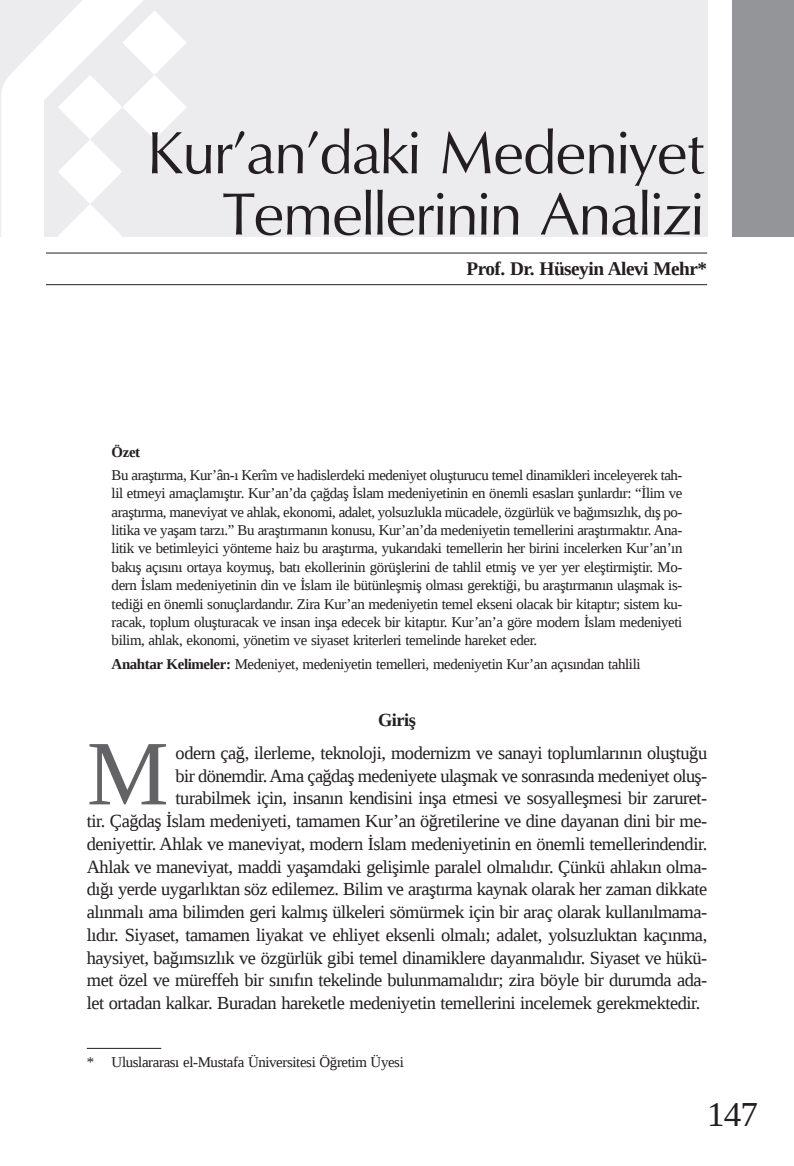
<style>
.page{position:relative;width:794px;height:1166px;background:#fff}
.page>*{position:absolute;margin:0;border:0;box-sizing:border-box;transform-origin:0 0}
.t1{font:92.05px "Liberation Serif";color:#636366}
.t2{font:61.25px/61.2px "Optimum T.";letter-spacing:-.03em;color:#231f20;text-align:right}
.t3{font:35px "Liberation Serif";color:#231f20}
.t4{font:700 19.25px "Liberation Serif";letter-spacing:-.025em;color:#231f20}
.t5{font:18.38px "Liberation Serif";letter-spacing:-.025em;color:#231f20}
.t6{font:700 18.38px "Liberation Serif";letter-spacing:-.025em;color:#231f20}
.t7{font:14.88px/18.4px "Liberation Serif";letter-spacing:-.025em;color:#231f20;text-align:justify}
.t8{font:700 14.88px "Liberation Serif";color:#231f20}
.s1{font-weight:700}
</style>
<div class="page">
<div style="left:732px;top:0;width:62px;height:236px;background:#939598"></div>
<div style="left:0;top:0;width:707px;height:236px;background:#ececee"></div>
<svg style="left:1px;top:0;width:186px;height:254px"></svg>
<hr style="left:46px;top:253px;width:661px;height:1px;background:#231f20">
<hr style="left:46px;top:284px;width:661px;height:1px;background:#231f20">
<hr style="left:87px;top:1048px;width:74px;height:1px;background:#231f20">
<h2 class="t2" style="left:147px;top:121px;width:559px">Kur’an’daki Medeniyet<br>Temellerinin Analizi</h2>
<p class="t4" style="left:466px;top:256px;width:242px">Prof. Dr. Hüseyin Alevi Mehr*</p>
<p class="t8" style="left:112px;top:442px;width:30px">Özet</p>
<p class="t7" style="left:112px;top:466px;width:572px">Bu araştırma, Kur’ân-ı Kerîm ve hadislerdeki medeniyet oluşturucu temel dinamikleri inceleyerek tah&shy;lil etmeyi amaçlamıştır. Kur’an’da çağdaş İslam medeniyetinin en önemli esasları şunlardır: “İlim ve araştırma, maneviyat ve ahlak, ekonomi, adalet, yolsuzlukla mücadele, özgürlük ve bağımsızlık, dış po&shy;litika ve yaşam tarzı.” Bu araştırmanın konusu, Kur’an’da medeniyetin temellerini araştırmaktır. Ana&shy;litik ve betimleyici yönteme haiz bu araştırma, yukarıdaki temellerin her birini incelerken Kur’an’ın bakış açısını ortaya koymuş, batı ekollerinin görüşlerini de tahlil etmiş ve yer yer eleştirmiştir. Mo&shy;dern İslam medeniyetinin din ve İslam ile bütünleşmiş olması gerektiği, bu araştırmanın ulaşmak is&shy;tediği en önemli sonuçlardandır. Zira Kur’an medeniyetin temel ekseni olacak bir kitaptır; sistem ku&shy;racak, toplum oluşturacak ve insan inşa edecek bir kitaptır. Kur’an’a göre modern İslam medeniyeti bilim, ahlak, ekonomi, yönetim ve siyaset kriterleri temelinde hareket eder.</p>
<p class="t7" style="left:112px;top:654px;width:530px"><span class="s1">Anahtar Kelimeler:</span> Medeniyet, medeniyetin temelleri, medeniyetin Kur’an açısından tahlili</p>
<p class="t6" style="left:378px;top:708px;width:39px">Giriş</p>
<h1 class="t1" style="left:87px;top:714px;width:83px">M</h1>
<p class="t5" style="left:176px;top:741px;width:533px">odern çağ, ilerleme, teknoloji, modernizm ve sanayi toplumlarının oluştuğu</p>
<p class="t5" style="left:176px;top:763px;width:533px">bir dönemdir. Ama çağdaş medeniyete ulaşmak ve sonrasında medeniyet oluş-</p>
<p class="t5" style="left:176px;top:786px;width:533px">turabilmek için, insanın kendisini inşa etmesi ve sosyalleşmesi bir zaruret-</p>
<p class="t5" style="left:87px;top:809px;width:622px">tir. Çağdaş İslam medeniyeti, tamamen Kur’an öğretilerine ve dine dayanan dini bir me-</p>
<p class="t5" style="left:87px;top:832px;width:622px">deniyettir. Ahlak ve maneviyat, modern İslam medeniyetinin en önemli temellerindendir.</p>
<p class="t5" style="left:87px;top:854px;width:622px">Ahlak ve maneviyat, maddi yaşamdaki gelişimle paralel olmalıdır. Çünkü ahlakın olma-</p>
<p class="t5" style="left:87px;top:877px;width:622px">dığı yerde uygarlıktan söz edilemez. Bilim ve araştırma kaynak olarak her zaman dikkate</p>
<p class="t5" style="left:87px;top:900px;width:622px">alınmalı ama bilimden geri kalmış ülkeleri sömürmek için bir araç olarak kullanılmama-</p>
<p class="t5" style="left:87px;top:923px;width:622px">lıdır. Siyaset, tamamen liyakat ve ehliyet eksenli olmalı; adalet, yolsuzluktan kaçınma,</p>
<p class="t5" style="left:87px;top:945px;width:622px">haysiyet, bağımsızlık ve özgürlük gibi temel dinamiklere dayanmalıdır. Siyaset ve hükü-</p>
<p class="t5" style="left:87px;top:968px;width:622px">met özel ve müreffeh bir sınıfın tekelinde bulunmamalıdır; zira böyle bir durumda ada-</p>
<p class="t5" style="left:87px;top:991px;width:615px">let ortadan kalkar. Buradan hareketle medeniyetin temellerini incelemek gerekmektedir.</p>
<p class="t7" style="left:87px;top:1052px;width:318px">* Uluslararası el-Mustafa Üniversitesi Öğretim Üyesi</p>
<h3 class="t3" style="left:707px;top:1092px;width:52px">147</h3>
</div>
